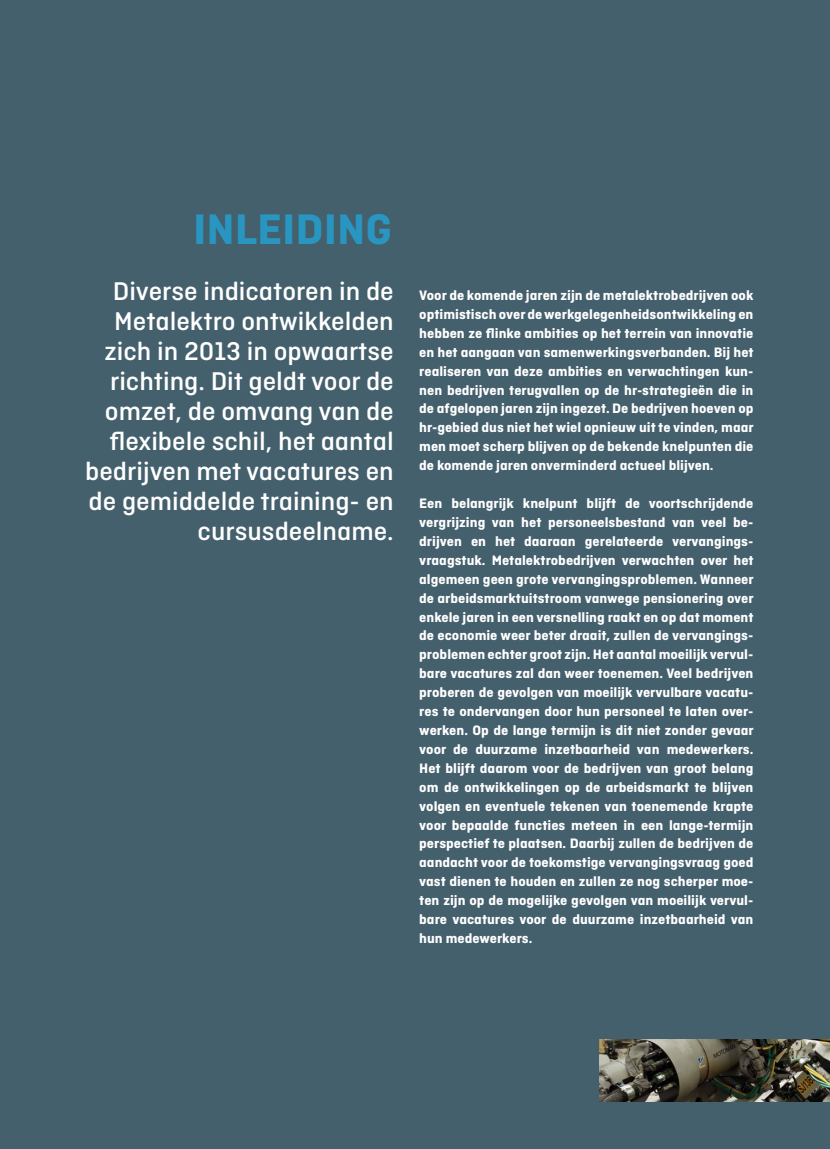
<style>
.page{position:relative;width:830px;height:1149px;background:#fff}
.page>*{position:absolute;margin:0;border:0;box-sizing:border-box;transform-origin:0 0}
.t1{font:700 45px "Ciutadella";color:#2896c1;scale:1.05 1}
.t2{font:500 27px/30px "Ciutadella";color:#fff;text-align:right;scale:1.05 1}
.t3{font:700 14.4px/18.9px "Ciutadella";color:#fff;text-align:justify;scale:1.05 1}
</style>
<div class="page">
<div style="left:0;top:0;width:829px;height:1148px;background:#45606d"></div>
<img style="left:599px;top:1039px;width:230px;height:62px">
<h1 class="t1" style="left:193px;top:203px;width:191px">INLEIDING</h1>
<h2 class="t2" style="left:85px;top:275px;width:295px">Diverse indicatoren in de<br>Metalektro ontwikkelden zich in 2013 in opwaartse richting. Dit geldt voor de omzet, de omvang van de flexibele schil, het aantal bedrijven met vacatures en de gemiddelde training- en cursusdeelname.</h2>
<p class="t3" style="left:419px;top:285px;width:320px">Voor de komende jaren zijn de metalektrobedrijven ook optimistisch over de werkgelegenheidsontwikkeling en hebben ze flinke ambities op het terrein van innovatie en het aangaan van samenwerkingsverbanden. Bij het realiseren van deze ambities en verwachtingen kun&shy;nen bedrijven terugvallen op de hr-strategieën die in de afgelopen jaren zijn ingezet. De bedrijven hoeven op hr-gebied dus niet het wiel opnieuw uit te vinden, maar men moet scherp blijven op de bekende knelpunten die de komende jaren onverminderd actueel blijven.</p>
<p class="t3" style="left:419px;top:493px;width:320px">Een belangrijk knelpunt blijft de voortschrijdende vergrijzing van het personeelsbestand van veel be&shy;drijven en het daaraan gerelateerde vervangings&shy;vraagstuk. Metalektrobedrijven verwachten over het algemeen geen grote vervangingsproblemen. Wanneer de arbeidsmarktuitstroom vanwege pensionering over enkele jaren in een versnelling raakt en op dat moment de economie weer beter draait, zullen de vervangings&shy;problemen echter groot zijn. Het aantal moeilijk vervul&shy;bare vacatures zal dan weer toenemen. Veel bedrijven proberen de gevolgen van moeilijk vervulbare vacatu&shy;res te ondervangen door hun personeel te laten over&shy;werken. Op de lange termijn is dit niet zonder gevaar voor de duurzame inzetbaarheid van medewerkers.<br>Het blijft daarom voor de bedrijven van groot belang om de ontwikkelingen op de arbeidsmarkt te blijven volgen en eventuele tekenen van toenemende krapte voor bepaalde functies meteen in een lange-termijn perspectief te plaatsen. Daarbij zullen de bedrijven de aandacht voor de toekomstige vervangingsvraag goed vast dienen te houden en zullen ze nog scherper moe&shy;ten zijn op de mogelijke gevolgen van moeilijk vervul&shy;bare vacatures voor de duurzame inzetbaarheid van hun medewerkers.</p>
</div>
